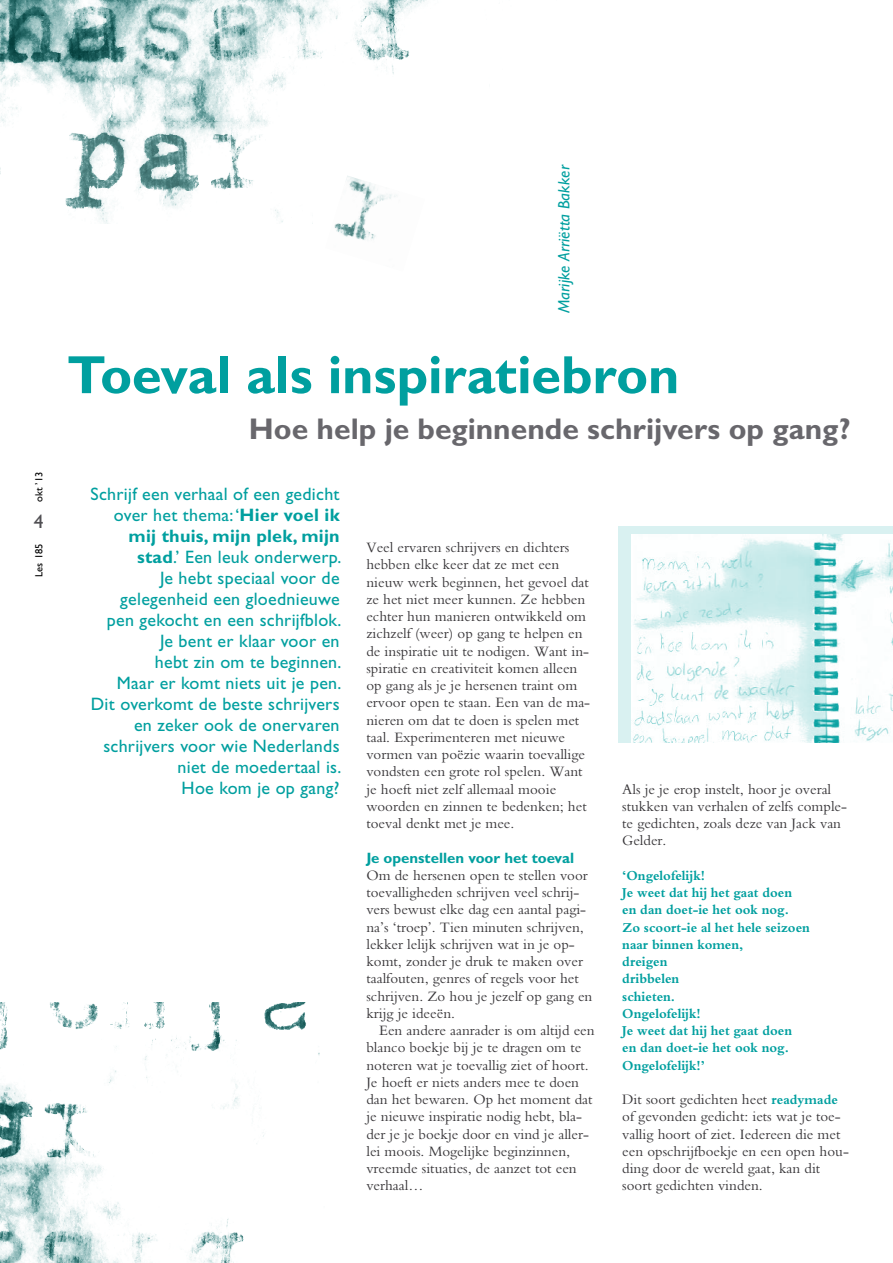
<style>
.page{position:relative;width:893px;height:1263px;background:#fff}
.page>*{position:absolute;margin:0;border:0;box-sizing:border-box;transform-origin:0 0}
.t1{font:700 54px "Gill Sans";letter-spacing:-.005em;color:#009f9f}
.t2{font:700 30px "Gill Sans";color:#68676c}
.t3{font:18px/21px "Gill Sans";letter-spacing:.015em;color:#009f9f;text-align:right}
.t4{font:italic 16.5px "Gill Sans";color:#009f9f}
.t5{font:15px/17.2px "M Bembo";color:#373538}
.t6{font:700 15px "Gill Sans";color:#009f9f}
.t7{font:700 14.25px/17.2px "M Bembo";color:#009f9f;scale:.95 1}
.t8{font:10.5px "Gill Sans";letter-spacing:.01em;color:#000}
.s1{font-weight:700}
.s2{font-weight:700;font-size:14.25px;color:#009f9f}
</style>
<div class="page">
<div style="left:619px;top:526px;width:274px;height:216px;background:#d9f1f1"></div>
<img style="left:631px;top:534px;width:262px;height:208px">
<img style="left:0;top:1002px;width:320px;height:261px">
<img style="left:0;top:0;width:427px;height:122px">
<img style="left:0;top:122px;width:283px;height:101px">
<img style="left:334px;top:176px;width:63px;height:64px">
<p class="t8" style="left:33px;top:502px;width:32px;rotate:-90deg">okt ’1 3</p>
<p class="t8" style="left:33px;top:577px;width:35px;rotate:-90deg">Les 1 85</p>
<p class="t4" style="left:554px;top:313px;width:150px;rotate:-90deg">Marijke Arriëtta Bakker</p>
<h1 class="t1" style="left:67px;top:343px;width:614px">Toeval als inspiratiebron</h1>
<h2 class="t2" style="left:249px;top:411px;width:603px">Hoe help je beginnende schrijvers op gang?</h2>
<p class="t3" style="left:91px;top:483px;width:252px">Schrijf een verhaal of een gedicht over het thema: ‘<span class="s1">Hier voel ik mij thuis, mijn plek, mijn stad</span>.’ Een leuk onderwerp.<br>Je hebt speciaal voor de gelegenheid een gloednieuwe pen gekocht en een schrijfblok.<br>Je bent er klaar voor en<br>hebt zin om te beginnen.<br>Maar er komt niets uit je pen.<br>Dit overkomt de beste schrijvers en zeker ook de onervaren schrijvers voor wie Nederlands niet de moedertaal is.<br>Hoe kom je op gang?</p>
<p class="t5" style="left:366px;top:539px;width:225px">Veel ervaren schrijvers en dichters hebben elke keer dat ze met een nieuw werk beginnen, het gevoel dat ze het niet meer kunnen. Ze hebben echter hun manieren ontwikkeld om zichzelf (weer) op gang te helpen en de inspiratie uit te nodigen. Want in&shy;spiratie en creativiteit komen alleen op gang als je je hersenen traint om ervoor open te staan. Een van de ma&shy;nieren om dat te doen is spelen met taal. Experimenteren met nieuwe vormen van poëzie waarin toevallige vondsten een grote rol spelen. Want je hoeft niet zelf allemaal mooie woorden en zinnen te bedenken; het toeval denkt met je mee.</p>
<p class="t6" style="left:366px;top:849px;width:209px">Je openstellen voor het toeval</p>
<p class="t5" style="left:366px;top:866px;width:227px">Om de hersenen open te stellen voor toevalligheden schrijven veel schrij&shy;vers bewust elke dag een aantal pagi&shy;na’s ‘troep’. Tien minuten schrijven, lekker lelijk schrijven wat in je op&shy;komt, zonder je druk te maken over taalfouten, genres of regels voor het schrijven. Zo hou je jezelf op gang en krijg je ideeën.</p>
<p class="t5" style="left:366px;top:1022px;width:230px;text-indent:13px">Een andere aanrader is om altijd een blanco boekje bij je te dragen om te noteren wat je toevallig ziet of hoort.<br>Je hoeft er niets anders mee te doen dan het bewaren. Op het moment dat je nieuwe inspiratie nodig hebt, bla&shy;der je je boekje door en vind je aller&shy;lei moois. Mogelijke beginzinnen, vreemde situaties, de aanzet tot een verhaal…</p>
<p class="t5" style="left:622px;top:780px;width:226px">Als je je erop instelt, hoor je overal stukken van verhalen of zelfs comple&shy;te gedichten, zoals deze van Jack van<br>Gelder.</p>
<p class="t7" style="left:622px;top:867px;width:199px">‘Ongelofelijk!<br>Je weet dat hij het gaat doen<br>en dan doet-ie het ook nog.<br>Zo scoort-ie al het hele seizoen naar binnen komen,<br>dreigen<br>dribbelen<br>schieten.<br>Ongelofelijk!<br>Je weet dat hij het gaat doen<br>en dan doet-ie het ook nog.<br>Ongelofelijk!’</p>
<p class="t5" style="left:622px;top:1091px;width:228px">Dit soort gedichten heet <span class="s2">readymade </span>of gevonden gedicht: iets wat je toe&shy;vallig hoort of ziet. Iedereen die met een opschrijfboekje en een open hou&shy;ding door de wereld gaat, kan dit soort gedichten vinden.</p>
</div>
